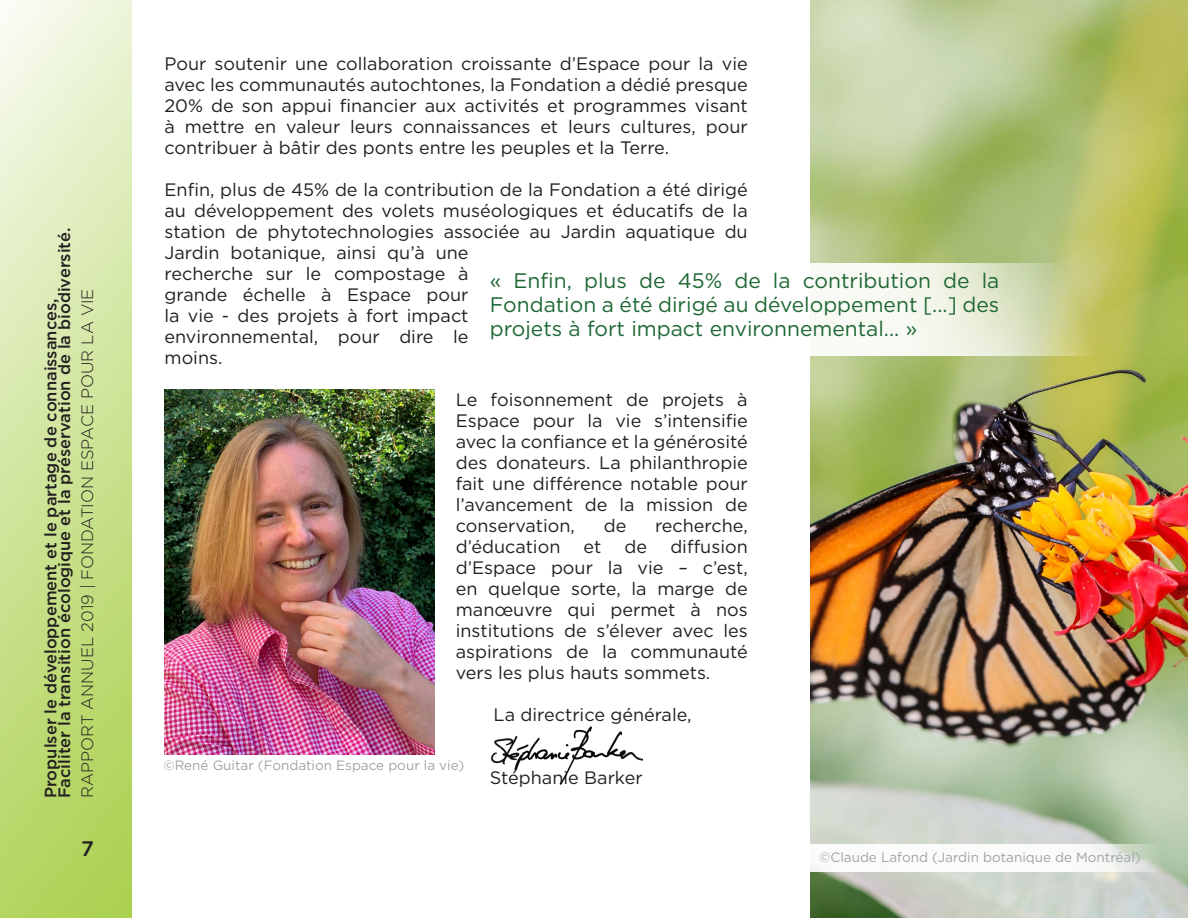
<style>
.page{position:relative;width:1188px;height:918px;background:#fff}
.page>*{position:absolute;margin:0;border:0;box-sizing:border-box;transform-origin:0 0}
.Accroches{font:21px/24px "Gotham";color:#1d6734;text-align:justify}
.no_pages{font:500 21px "Gotham";color:#231f20}
.Texte{font:18px/21px "Gotham";color:#231f20;text-align:justify}
.t1{font:500 16.5px/13.5px "Gotham";color:#231f20}
.t2{font:300 16.5px "Gotham";color:#231f20}
.t3{font:13.5px "Gotham";color:#9fa3a6}
</style>
<div class="page">
<svg style="left:0;top:0;width:132px;height:918px;background:#cfe49b"></svg>
<img style="left:811px;top:0;width:377px;height:918px">
<img style="left:165px;top:389px;width:270px;height:365px">
<svg style="left:810px;top:263px;width:378px;height:92px"></svg>
<svg style="left:810px;top:844px;width:378px;height:28px"></svg>
<img style="left:491px;top:726px;width:151px;height:59px">
<p class="t1" style="left:44px;top:798px;width:572px;rotate:-90deg">Propulser le développement et le partage de connaissances,<br>Faciliter la transition écologique et la préservation de la biodiversité.</p>
<p class="t2" style="left:77px;top:798px;width:511px;rotate:-90deg">RAPPORT ANNUEL 2019 | FONDATION ESPACE POUR LA VIE</p>
<p class="no_pages" style="left:81px;top:835px;width:14px">7</p>
<p class="Texte" style="left:165px;top:52px;width:585px">Pour soutenir une collaboration croissante d’Espace pour la vie avec les communautés autochtones, la Fondation a dédié presque 20% de son appui financier aux activités et programmes visant à mettre en valeur leurs connaissances et leurs cultures, pour contribuer à bâtir des ponts entre les peuples et la Terre.</p>
<p class="Texte" style="left:165px;top:178px;width:585px;text-align:left">Enfin, plus de 45% de la contribution de la Fondation a été dirigé au développement des volets muséologiques et éducatifs de la station de phytotechnologies associée au Jardin aquatique du Jardin botanique, ainsi qu’à une<br>recherche sur le compostage à<br>grande échelle à Espace pour<br>la vie - des projets à fort impact<br>environnemental, pour dire le<br>moins.</p>
<p class="Texte" style="left:456px;top:388px;width:293px">Le foisonnement de projets à Espace pour la vie s’intensifie avec la confiance et la générosité des donateurs. La philanthropie fait une différence notable pour l’avancement de la mission de conservation,</p>
<p class="Accroches" style="left:490px;top:268px;width:511px">« Enfin, plus de 45% de la contribution de la Fondation a été dirigé au développement [...] des projets à fort impact environnemental... »</p>
<p class="Texte" style="left:604px;top:514px;width:24px">de</p>
<p class="Texte" style="left:655px;top:514px;width:94px">recherche,</p>
<p class="Texte" style="left:456px;top:535px;width:106px">d’éducation</p>
<p class="Texte" style="left:584px;top:535px;width:19px">et</p>
<p class="Texte" style="left:625px;top:535px;width:24px">de</p>
<p class="Texte" style="left:456px;top:535px;width:293px;text-indent:215px">diffusion d’Espace pour la vie – c’est, en quelque sorte, la marge de manœuvre qui permet à nos institutions de s’élever avec les aspirations de la communauté vers les plus hauts sommets.</p>
<p class="Texte" style="left:494px;top:703px;width:200px">La directrice générale,</p>
<p class="t3" style="left:163px;top:756px;width:302px">©René Guitar (Fondation Espace pour la vie)</p>
<p class="Texte" style="left:490px;top:766px;width:154px">Stéphanie Barker</p>
<p class="t3" style="left:819px;top:848px;width:323px">©Claude Lafond (Jardin botanique de Montréal)</p>
</div>
